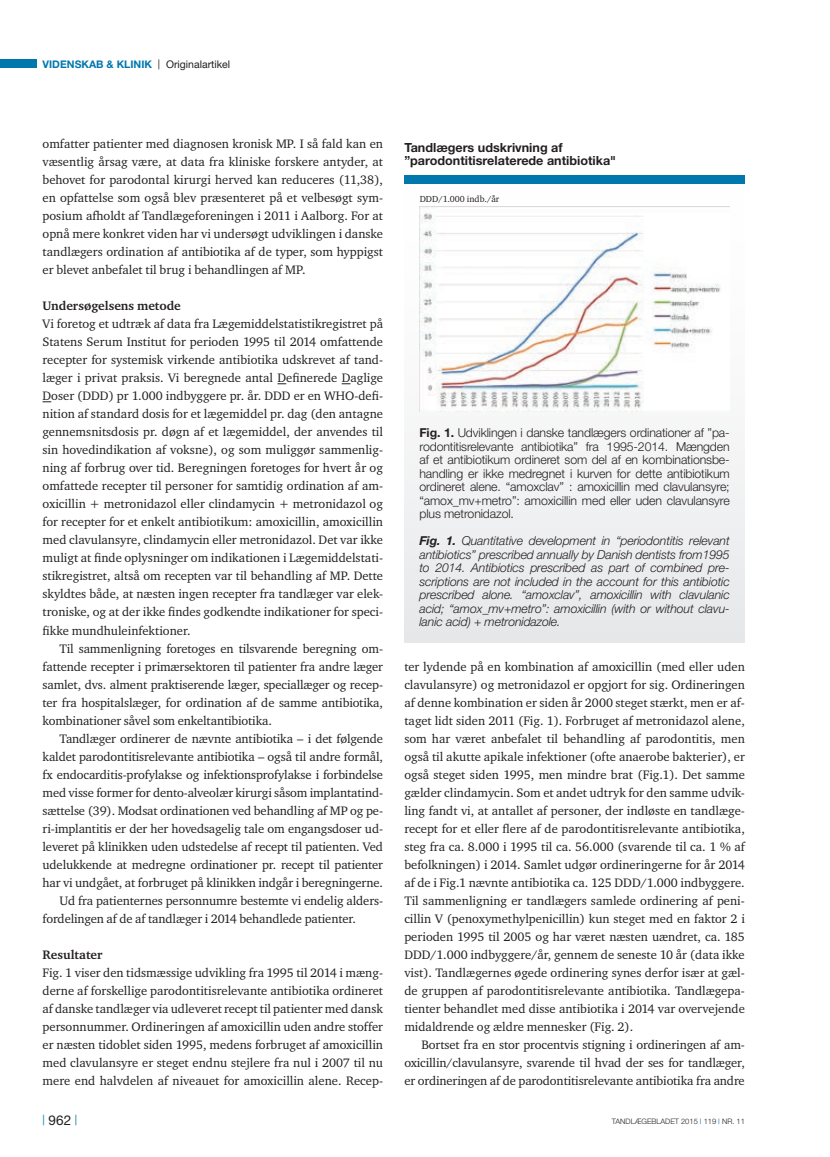
<style>
.page{position:relative;width:830px;height:1157px;background:#fff}
.page>*{position:absolute;margin:0;border:0;box-sizing:border-box;transform-origin:0 0}
.t1{font:13.5px "Helvetica Neue";color:#231f20}
.oversigt_brød{font:12.6px/18px "Charter ITC";color:#231f20;text-align:justify}
.oversigt_brød_indryk{font:12.6px/18px "Charter ITC";letter-spacing:-.01em;color:#231f20;text-align:justify}
.Figuroverskrifter{font:700 12.6px/13.2px "Helvetica Neue";color:#231f20}
.oversigt_mellemrubri{font:700 12.6px "Charter ITC";color:#231f20}
.tabel_brød{font:italic 300 12.3px/13.5px "Helvetica Neue";letter-spacing:-.01em;color:#231f20;text-align:justify}
.tabel_brød-2{font:300 12.3px/13.5px "Helvetica Neue";letter-spacing:-.01em;color:#231f20;text-align:justify}
.t2{font:700 10.5px "Helvetica Neue";color:#0078ae}
.oversigt_brød-2{font:9px "Charter ITC";color:#231f20}
.t3{font:300 7.5px "Helvetica Neue";color:#231f20}
.s1{font-family:"Arial Narrow";font-weight:400;color:#231f20}
.s2{font-weight:400;color:#231f20}
.s3{font-weight:700}
.s4{font-weight:400;color:#0078ae}
</style>
<div class="page">
<div style="left:0;top:60px;width:37px;height:8px;background:#0078ae"></div>
<div style="left:404px;top:178px;width:340px;height:464px;background:linear-gradient(to right,#f0f1f2,#f0f1f2)"></div>
<div style="left:404px;top:175px;width:340px;height:8px;background:#0078ae"></div>
<img style="left:419px;top:206px;width:310px;height:205px">
<p class="t2" style="left:43px;top:58px;width:189px">VIDENSKAB &amp; KLINIK <span class="s1">|</span> <span class="s2">Originalartikel</span></p>
<p class="oversigt_brød_indryk" style="left:43px;top:135px;width:342px">omfatter patienter med diagnosen kronisk MP. I så fald kan en væsentlig årsag være, at data fra kliniske forskere antyder, at behovet for parodontal kirurgi herved kan reduceres (11,38), en opfattelse som også blev præsenteret på et velbesøgt sym&shy;posium afholdt af Tandlægeforeningen i 2011 i Aalborg. For at opnå mere konkret viden har vi undersøgt udviklingen i danske tandlægers ordination af antibiotika af de typer, som hyppigst er blevet anbefalet til brug i behandlingen af MP.</p>
<p class="oversigt_mellemrubri" style="left:43px;top:298px;width:140px">Undersøgelsens metode</p>
<p class="oversigt_brød" style="left:43px;top:315px;width:342px">Vi foretog et udtræk af data fra Lægemiddelstatistikregistret på Statens Serum Institut for perioden 1995 til 2014 omfattende recepter for systemisk virkende antibiotika udskrevet af tand&shy;læger i privat praksis. Vi beregnede antal Definerede Daglige Doser (DDD) pr 1.000 indbyggere pr. år. DDD er en WHO-defi&shy;nition af standard dosis for et lægemiddel pr. dag (den antagne gennemsnitsdosis pr. døgn af et lægemiddel, der anvendes til sin hovedindikation af voksne), og som muliggør sammenlig&shy;ning af forbrug over tid. Beregningen foretoges for hvert år og omfattede recepter til personer for samtidig ordination af am&shy;oxicillin + metronidazol eller clindamycin + metronidazol og for recepter for et enkelt antibiotikum: amoxicillin, amoxicillin med clavulansyre, clindamycin eller metronidazol. Det var ikke muligt at finde oplysninger om indikationen i Lægemiddelstati&shy;stikregistret, altså om recepten var til behandling af MP. Dette skyldtes både, at næsten ingen recepter fra tandlæger var elek&shy;troniske, og at der ikke findes godkendte indikationer for speci&shy;fikke mundhuleinfektioner.</p>
<p class="oversigt_brød_indryk" style="left:43px;top:639px;width:342px;text-indent:17px">Til sammenligning foretoges en tilsvarende beregning om&shy;fattende recepter i primærsektoren til patienter fra andre læger samlet, dvs. alment praktiserende læger, speciallæger og recep&shy;ter fra hospitalslæger, for ordination af de samme antibiotika, kombinationer såvel som enkeltantibiotika.</p>
<p class="oversigt_brød_indryk" style="left:43px;top:729px;width:342px;text-indent:17px">Tandlæger ordinerer de nævnte antibiotika – i det følgende kaldet parodontitisrelevante antibiotika – også til andre formål, fx endocarditis-profylakse og infektionsprofylakse i forbindelse med visse former for dento-alveolær kirurgi såsom implantatind&shy;sættelse (39). Modsat ordinationen ved behandling af MP og pe&shy;ri-implantitis er der her hovedsagelig tale om engangsdoser ud&shy;leveret på klinikken uden udstedelse af recept til patienten. Ved udelukkende at medregne ordinationer pr. recept til patienter har vi undgået, at forbruget på klinikken indgår i beregningerne.</p>
<p class="oversigt_brød_indryk" style="left:43px;top:891px;width:342px;text-indent:17px">Ud fra patienternes personnumre bestemte vi endelig alders&shy;fordelingen af de af tandlæger i 2014 behandlede patienter.</p>
<p class="oversigt_mellemrubri" style="left:43px;top:946px;width:61px">Resultater</p>
<p class="oversigt_brød" style="left:43px;top:963px;width:342px">Fig. 1 viser den tidsmæssige udvikling fra 1995 til 2014 i mæng&shy;derne af forskellige parodontitisrelevante antibiotika ordineret af danske tandlæger via udleveret recept til patienter med dansk personnummer. Ordineringen af amoxicillin uden andre stoffer er næsten tidoblet siden 1995, medens forbruget af amoxicillin med clavulansyre er steget endnu stejlere fra nul i 2007 til nu mere end halvdelen af niveauet for amoxicillin alene. Recep-</p>
<p class="Figuroverskrifter" style="left:404px;top:141px;width:213px">Tandlægers udskrivning af ”parodontitisrelaterede antibiotika"</p>
<p class="oversigt_brød-2" style="left:419px;top:194px;width:81px">DDD/1.000 indb./år</p>
<p class="tabel_brød-2" style="left:419px;top:426px;width:311px"><span class="s3">Fig. 1.</span> Udviklingen i danske tandlægers ordinationer af ”pa&shy;rodontitisrelevante antibiotika” fra 1995-2014. Mængden af et antibiotikum ordineret som del af en kombinationsbe&shy;handling er ikke medregnet i kurven for dette antibiotikum ordineret alene. “amoxclav” : amoxicillin med clavulansyre; “amox_mv+metro”: amoxicillin med eller uden clavulansyre plus metronidazol.</p>
<p class="tabel_brød" style="left:419px;top:534px;width:312px"><span class="s3">Fig. 1.</span> Quantitative development in “periodontitis relevant antibiotics” prescribed annually by Danish dentists from1995 to 2014. Antibiotics prescribed as part of combined pre&shy;scriptions are not included in the account for this antibiotic prescribed alone. “amoxclav”, amoxicillin with clavulanic acid; “amox_mv+metro”: amoxicillin (with or without clavu&shy;lanic acid) + metronidazole.</p>
<p class="oversigt_brød" style="left:404px;top:657px;width:342px">ter lydende på en kombination af amoxicillin (med eller uden clavulansyre) og metronidazol er opgjort for sig. Ordineringen af denne kombination er siden år 2000 steget stærkt, men er af&shy;taget lidt siden 2011 (Fig. 1). Forbruget af metronidazol alene, som har været anbefalet til behandling af parodontitis, men også til akutte apikale infektioner (ofte anaerobe bakterier), er også steget siden 1995, men mindre brat (Fig.1). Det samme gælder clindamycin. Som et andet udtryk for den samme udvik&shy;ling fandt vi, at antallet af personer, der indløste en tandlæge&shy;recept for et eller flere af de parodontitisrelevante antibiotika, steg fra ca. 8.000 i 1995 til ca. 56.000 (svarende til ca. 1 % af befolkningen) i 2014. Samlet udgør ordineringerne for år 2014 af de i Fig.1 nævnte antibiotika ca. 125 DDD/1.000 indbyggere.<br>Til sammenligning er tandlægers samlede ordinering af peni&shy;cillin V (penoxymethylpenicillin) kun steget med en faktor 2 i perioden 1995 til 2005 og har været næsten uændret, ca. 185<br>DDD/1.000 indbyggere/år, gennem de seneste 10 år (data ikke vist). Tandlægernes øgede ordinering synes derfor især at gæl&shy;de gruppen af parodontitisrelevante antibiotika. Tandlægepa&shy;tienter behandlet med disse antibiotika i 2014 var overvejende midaldrende og ældre mennesker (Fig. 2).</p>
<p class="oversigt_brød_indryk" style="left:404px;top:1035px;width:342px;text-indent:17px">Bortset fra en stor procentvis stigning i ordineringen af am&shy;oxicillin/clavulansyre, svarende til hvad der ses for tandlæger, er ordineringen af de parodontitisrelevante antibiotika fra andre</p>
<p class="t1" style="left:43px;top:1112px;width:36px"><sup>|</sup> 962 <sup>|</sup></p>
<p class="t3" style="left:611px;top:1116px;width:134px">TANDLÆGEBLADET 2015 <span class="s4">|</span> 119 <span class="s4">|</span> NR. 11</p>
</div>
